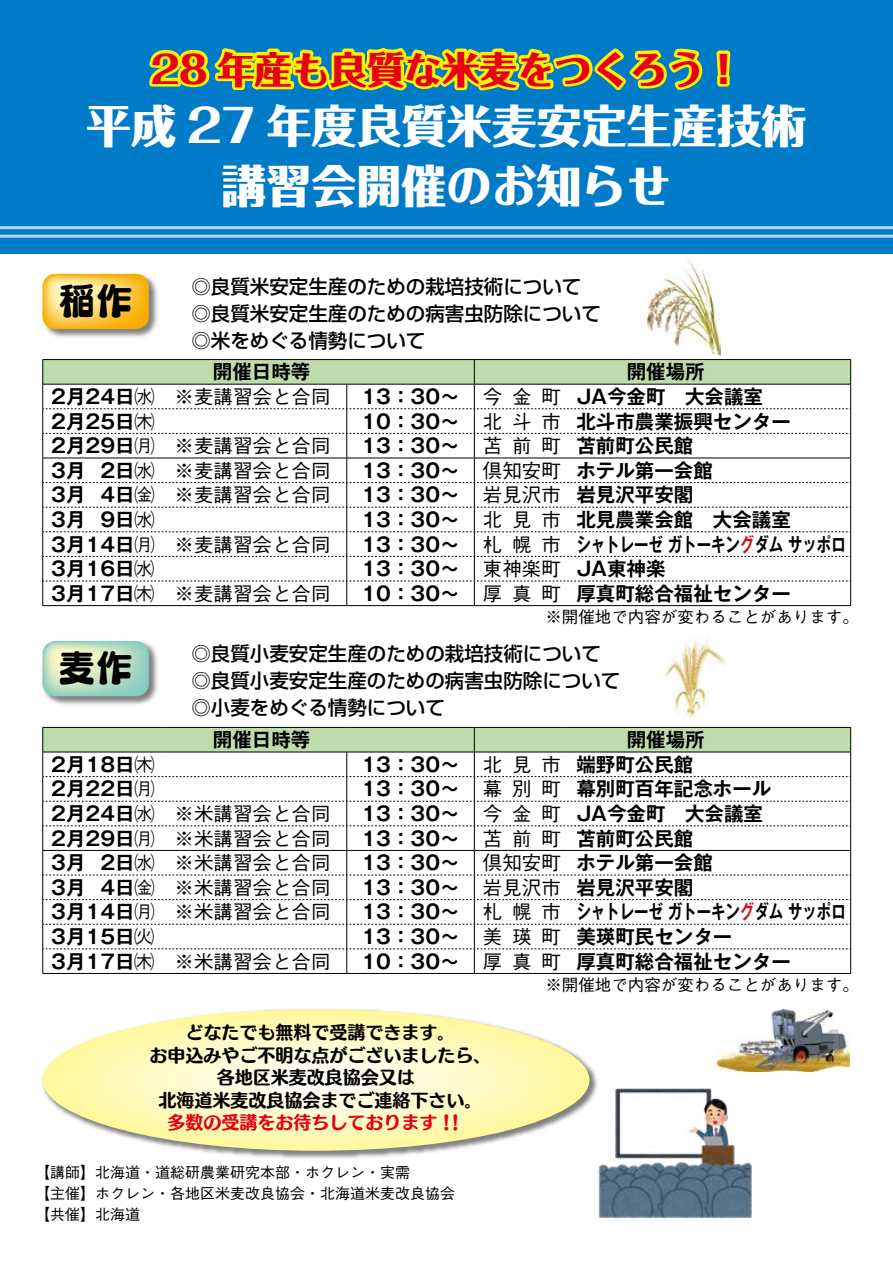
<style>
.page{position:relative;width:893px;height:1263px;background:#fff}
.page>*{position:absolute;margin:0;border:0;box-sizing:border-box;transform-origin:0 0}
.t1{font:800 45px/60px "Folk Pro";color:#fff;text-align:center}
.t2{font:800 37.5px "Folk Pro";color:#e60012}
.t3{font:37.5px "Slump Std DB";color:#000}
.t4{font:700 19.5px "Gothic MB101 Pro De";color:#000}
.t5{font:500 19.5px "Gothic BBB Pro";color:#000}
.t6{font:500 19.5px/27px "Shin Go Pro";color:#000}
.t7{font:700 19.5px "Gothic MB101 Pro De";color:#000;scale:.74 1}
.t8{font:18px/22.5px "Humming Std E";color:#000;text-align:center}
.t9{font:18px "Humming Std E";color:#e60012}
.t10{font:500 16.5px "Gothic BBB Pro";color:#000}
.t11{font:500 15px/21px "Gothic BBB Pro";color:#000}
.s1{font-family:"Gothic BBB Pro";font-weight:500}
.s2{color:#d0121b}
</style>
<div class="page">
<img style="left:42px;top:1065px;width:556px;height:94px">
<svg style="left:43px;top:1009px;width:546px;height:142px"></svg>
<div style="left:0;top:0;width:893px;height:253px;background:#007bc7"></div>
<svg style="left:149px;top:47px;width:554px;height:44px"></svg>
<svg style="left:716px;top:50px;width:15px;height:37px"></svg>
<img style="left:42px;top:273px;width:116px;height:65px">
<svg style="left:43px;top:274px;width:106px;height:55px;background:#face5b"></svg>
<img style="left:42px;top:644px;width:116px;height:61px">
<svg style="left:43px;top:641px;width:106px;height:55px;background:#c0e0c2"></svg>
<hr style="left:0;top:226px;width:893px;height:3px;background:#bbd4ef">
<hr style="left:0;top:235px;width:893px;height:3px;background:#bbd4ef">
<img style="left:645px;top:257px;width:75px;height:98px">
<img style="left:664px;top:637px;width:63px;height:81px">
<img style="left:717px;top:1009px;width:133px;height:63px">
<img style="left:596px;top:1082px;width:156px;height:137px">
<hr style="left:43px;top:359px;width:123px;height:1px;background:#000">
<hr style="left:166px;top:359px;width:181px;height:1px;background:#000">
<hr style="left:347px;top:359px;width:127px;height:1px;background:#000">
<hr style="left:474px;top:359px;width:94px;height:1px;background:#000">
<hr style="left:568px;top:359px;width:283px;height:1px;background:#000">
<hr style="left:43px;top:605px;width:123px;height:1px;background:#000">
<hr style="left:166px;top:605px;width:181px;height:1px;background:#000">
<hr style="left:347px;top:605px;width:127px;height:1px;background:#000">
<hr style="left:474px;top:605px;width:94px;height:1px;background:#000">
<hr style="left:568px;top:605px;width:283px;height:1px;background:#000">
<svg style="left:42px;top:360px;width:809px;height:245px"></svg>
<hr style="left:43px;top:973px;width:123px;height:1px;background:#000">
<hr style="left:166px;top:973px;width:181px;height:1px;background:#000">
<hr style="left:347px;top:973px;width:127px;height:1px;background:#000">
<hr style="left:474px;top:973px;width:94px;height:1px;background:#000">
<hr style="left:568px;top:973px;width:283px;height:1px;background:#000">
<svg style="left:42px;top:727px;width:809px;height:246px"></svg>
<hr style="left:43px;top:850px;width:123px;height:1px;background:#000">
<hr style="left:166px;top:850px;width:181px;height:1px;background:#000">
<hr style="left:347px;top:850px;width:127px;height:1px;background:#000">
<hr style="left:474px;top:850px;width:94px;height:1px;background:#000">
<hr style="left:568px;top:850px;width:283px;height:1px;background:#000">
<h2 class="t2" style="left:151px;top:37px;width:593px">28 年産も良質な米麦をつくろう!</h2>
<h1 class="t1" style="left:86px;top:89px;width:722px">平成 27 年度良質米麦安定生産技術講習会開催のお知らせ</h1>
<h2 class="t3" style="left:58px;top:275px;width:76px">稲作</h2>
<p class="t6" style="left:191px;top:270px;width:391px">◎良質米安定生産のための栽培技術について</p>
<p class="t6" style="left:191px;top:297px;width:411px">◎良質米安定生産のための病害虫防除について◎米をめぐる情勢について</p>
<p class="t4" style="left:213px;top:356px;width:99px">開催日時等</p>
<p class="t4" style="left:627px;top:356px;width:79px">開催場所</p>
<p class="t4" style="left:51px;top:380px;width:104px">2月24日<span class="s1">㈬</span></p>
<p class="t5" style="left:175px;top:381px;width:157px">※麦講習会と合同</p>
<p class="t4" style="left:361px;top:380px;width:100px">13：30〜</p>
<p class="t5" style="left:483px;top:381px;width:79px">今金町</p>
<p class="t4" style="left:576px;top:380px;width:188px">JA今金町　大会議室</p>
<p class="t4" style="left:51px;top:405px;width:104px">2月25日<span class="s1">㈭</span></p>
<p class="t4" style="left:361px;top:405px;width:100px">10：30〜</p>
<p class="t5" style="left:483px;top:405px;width:79px">北斗市</p>
<p class="t4" style="left:576px;top:405px;width:216px">北斗市農業振興センター</p>
<p class="t4" style="left:51px;top:429px;width:104px">2月29日<span class="s1">㈪</span></p>
<p class="t5" style="left:175px;top:430px;width:157px">※麦講習会と合同</p>
<p class="t4" style="left:361px;top:429px;width:100px">13：30〜</p>
<p class="t5" style="left:483px;top:430px;width:79px">苫前町</p>
<p class="t4" style="left:576px;top:429px;width:118px">苫前町公民館</p>
<p class="t4" style="left:51px;top:454px;width:36px">3月</p>
<p class="t4" style="left:100px;top:454px;width:55px">2日<span class="s1">㈬</span></p>
<p class="t5" style="left:175px;top:455px;width:157px">※麦講習会と合同</p>
<p class="t4" style="left:361px;top:454px;width:100px">13：30〜</p>
<p class="t5" style="left:483px;top:455px;width:79px">倶知安町</p>
<p class="t4" style="left:576px;top:454px;width:138px">ホテル第一会館</p>
<p class="t4" style="left:51px;top:479px;width:36px">3月</p>
<p class="t4" style="left:100px;top:479px;width:55px">4日<span class="s1">㈮</span></p>
<p class="t5" style="left:175px;top:479px;width:157px">※麦講習会と合同</p>
<p class="t4" style="left:361px;top:479px;width:100px">13：30〜</p>
<p class="t5" style="left:483px;top:479px;width:79px">岩見沢市</p>
<p class="t4" style="left:576px;top:479px;width:118px">岩見沢平安閣</p>
<p class="t4" style="left:51px;top:503px;width:36px">3月</p>
<p class="t4" style="left:100px;top:503px;width:55px">9日<span class="s1">㈬</span></p>
<p class="t4" style="left:361px;top:503px;width:100px">13：30〜</p>
<p class="t5" style="left:483px;top:504px;width:79px">北見市</p>
<p class="t4" style="left:576px;top:503px;width:216px">北見農業会館　大会議室</p>
<p class="t4" style="left:51px;top:528px;width:104px">3月14日<span class="s1">㈪</span></p>
<p class="t5" style="left:175px;top:529px;width:157px">※麦講習会と合同</p>
<p class="t4" style="left:361px;top:528px;width:100px">13：30〜</p>
<p class="t5" style="left:483px;top:529px;width:79px">札幌市</p>
<p class="t7" style="left:576px;top:528px;width:365px">シャトレーゼガトーキン<span class="s2">グ</span>ダムサッポロ</p>
<p class="t4" style="left:51px;top:552px;width:104px">3月16日<span class="s1">㈬</span></p>
<p class="t4" style="left:361px;top:552px;width:100px">13：30〜</p>
<p class="t5" style="left:483px;top:553px;width:79px">東神楽町</p>
<p class="t4" style="left:576px;top:552px;width:91px">JA東神楽</p>
<p class="t4" style="left:51px;top:577px;width:104px">3月17日<span class="s1">㈭</span></p>
<p class="t5" style="left:175px;top:578px;width:157px">※麦講習会と合同</p>
<p class="t4" style="left:361px;top:577px;width:100px">10：30〜</p>
<p class="t5" style="left:483px;top:578px;width:79px">厚真町</p>
<p class="t4" style="left:576px;top:577px;width:216px">厚真町総合福祉センター</p>
<p class="t10" style="left:545px;top:603px;width:315px">※開催地で内容が変わることがあります。</p>
<h2 class="t3" style="left:58px;top:642px;width:76px">麦作</h2>
<p class="t6" style="left:191px;top:637px;width:411px">◎良質小麦安定生産のための栽培技術について</p>
<p class="t6" style="left:191px;top:664px;width:431px">◎良質小麦安定生産のための病害虫防除について◎小麦をめぐる情勢について</p>
<p class="t4" style="left:213px;top:723px;width:99px">開催日時等</p>
<p class="t4" style="left:627px;top:723px;width:79px">開催場所</p>
<p class="t4" style="left:51px;top:748px;width:104px">2月18日<span class="s1">㈭</span></p>
<p class="t4" style="left:361px;top:748px;width:100px">13：30〜</p>
<p class="t5" style="left:483px;top:749px;width:79px">北見市</p>
<p class="t4" style="left:576px;top:748px;width:118px">端野町公民館</p>
<p class="t4" style="left:51px;top:773px;width:104px">2月22日<span class="s1">㈪</span></p>
<p class="t4" style="left:361px;top:773px;width:100px">13：30〜</p>
<p class="t5" style="left:483px;top:773px;width:79px">幕別町</p>
<p class="t4" style="left:576px;top:773px;width:196px">幕別町百年記念ホール</p>
<p class="t4" style="left:51px;top:797px;width:104px">2月24日<span class="s1">㈬</span></p>
<p class="t5" style="left:175px;top:798px;width:157px">※米講習会と合同</p>
<p class="t4" style="left:361px;top:797px;width:100px">13：30〜</p>
<p class="t5" style="left:483px;top:798px;width:79px">今金町</p>
<p class="t4" style="left:576px;top:797px;width:188px">JA今金町　大会議室</p>
<p class="t4" style="left:51px;top:822px;width:104px">2月29日<span class="s1">㈪</span></p>
<p class="t5" style="left:175px;top:822px;width:157px">※米講習会と合同</p>
<p class="t4" style="left:361px;top:822px;width:100px">13：30〜</p>
<p class="t5" style="left:483px;top:822px;width:79px">苫前町</p>
<p class="t4" style="left:576px;top:822px;width:118px">苫前町公民館</p>
<p class="t4" style="left:51px;top:846px;width:36px">3月</p>
<p class="t4" style="left:100px;top:846px;width:55px">2日<span class="s1">㈬</span></p>
<p class="t5" style="left:175px;top:847px;width:157px">※米講習会と合同</p>
<p class="t4" style="left:361px;top:846px;width:100px">13：30〜</p>
<p class="t5" style="left:483px;top:847px;width:79px">倶知安町</p>
<p class="t4" style="left:576px;top:846px;width:138px">ホテル第一会館</p>
<p class="t4" style="left:51px;top:871px;width:36px">3月</p>
<p class="t4" style="left:100px;top:871px;width:55px">4日<span class="s1">㈮</span></p>
<p class="t5" style="left:175px;top:872px;width:157px">※米講習会と合同</p>
<p class="t4" style="left:361px;top:871px;width:100px">13：30〜</p>
<p class="t5" style="left:483px;top:872px;width:79px">岩見沢市</p>
<p class="t4" style="left:576px;top:871px;width:118px">岩見沢平安閣</p>
<p class="t4" style="left:51px;top:896px;width:104px">3月14日<span class="s1">㈪</span></p>
<p class="t5" style="left:175px;top:896px;width:157px">※米講習会と合同</p>
<p class="t4" style="left:361px;top:896px;width:100px">13：30〜</p>
<p class="t5" style="left:483px;top:896px;width:79px">札幌市</p>
<p class="t7" style="left:576px;top:896px;width:365px">シャトレーゼガトーキン<span class="s2">グ</span>ダムサッポロ</p>
<p class="t4" style="left:51px;top:920px;width:104px">3月15日<span class="s1">㈫</span></p>
<p class="t4" style="left:361px;top:920px;width:100px">13：30〜</p>
<p class="t5" style="left:483px;top:921px;width:79px">美瑛町</p>
<p class="t4" style="left:576px;top:920px;width:157px">美瑛町民センター</p>
<p class="t4" style="left:51px;top:945px;width:104px">3月17日<span class="s1">㈭</span></p>
<p class="t5" style="left:175px;top:945px;width:157px">※米講習会と合同</p>
<p class="t4" style="left:361px;top:945px;width:100px">10：30〜</p>
<p class="t5" style="left:483px;top:945px;width:79px">厚真町</p>
<p class="t4" style="left:576px;top:945px;width:216px">厚真町総合福祉センター</p>
<p class="t10" style="left:545px;top:971px;width:315px">※開催地で内容が変わることがあります。</p>
<p class="t8" style="left:149px;top:1021px;width:344px">どなたでも無料で受講できます。<br>お申込みやご不明な点がございましたら、各地区米麦改良協会又は<br>北海道米麦改良協会までご連絡下さい。</p>
<p class="t9" style="left:167px;top:1109px;width:299px">多数の受講をお待ちしております !!</p>
<p class="t11" style="left:35px;top:1160px;width:421px">【講師】北海道・道総研農業研究本部・ホクレン・実需<br>【主催】ホクレン・各地区米麦改良協会・北海道米麦改良協会【共催】北海道</p>
</div>
